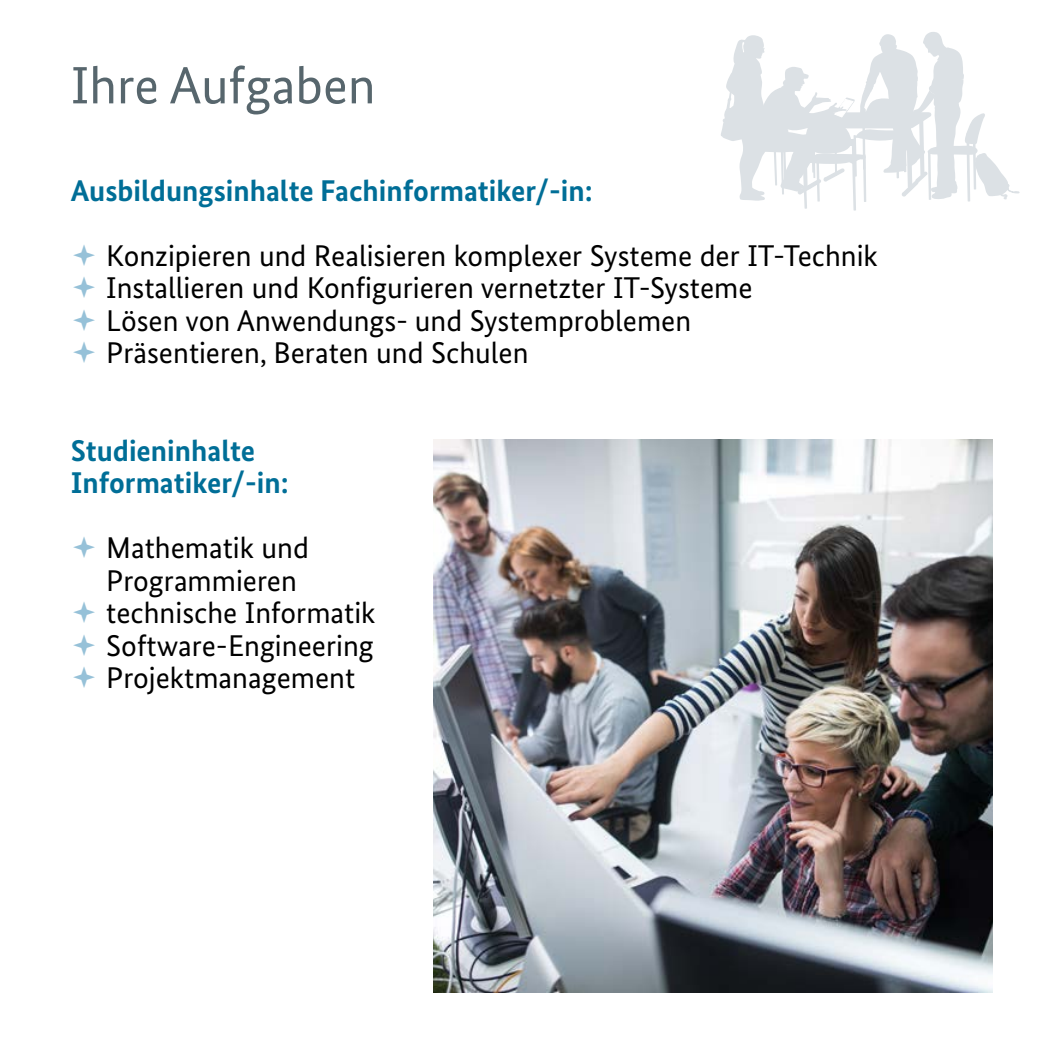
<style>
.page{position:relative;width:1063px;height:1063px;background:#fff}
.page>*{position:absolute;margin:0;border:0;box-sizing:border-box;transform-origin:0 0}
.t1{font:52.5px "Bundes Sans";color:#57666d}
.t2{font:30px/32.5px "Bundes Sans";color:#000}
.t3{font:700 30px/32.5px "Bundes Sans";color:#006e97}
.s1{color:#96c1d8}
</style>
<div class="page">
<svg style="left:721px;top:32px;width:298px;height:179px"></svg>
<img style="left:434px;top:439px;width:558px;height:553px">
<h2 class="t1" style="left:71px;top:53px;width:306px">Ihre Aufgaben</h2>
<h3 class="t3" style="left:71px;top:174px;width:523px">Ausbildungsinhalte Fachinformatiker/-in:</h3>
<p class="t2" style="left:71px;top:239px;width:809px"><span class="s1">•</span> Konzipieren und Realisieren komplexer Systeme der IT-Technik</p>
<p class="t2" style="left:71px;top:272px;width:683px"><span class="s1">•</span> Installieren und Konfigurieren vernetzter IT-Systeme</p>
<p class="t2" style="left:71px;top:304px;width:622px"><span class="s1">•</span> Lösen von Anwendungs- und Systemproblemen</p>
<p class="t2" style="left:71px;top:337px;width:459px"><span class="s1">•</span> Präsentieren, Beraten und Schulen</p>
<h3 class="t3" style="left:71px;top:434px;width:219px">Studieninhalte<br>Informatiker/-in:</h3>
<p class="t2" style="left:106px;top:532px;width:204px;text-indent:-35px"><span class="s1">•</span> Mathematik und<br>Programmieren</p>
<p class="t2" style="left:71px;top:597px;width:306px"><span class="s1">•</span> technische Informatik</p>
<p class="t2" style="left:71px;top:629px;width:305px"><span class="s1">•</span> Software-Engineering</p>
<p class="t2" style="left:71px;top:662px;width:286px"><span class="s1">•</span> Projektmanagement</p>
</div>
